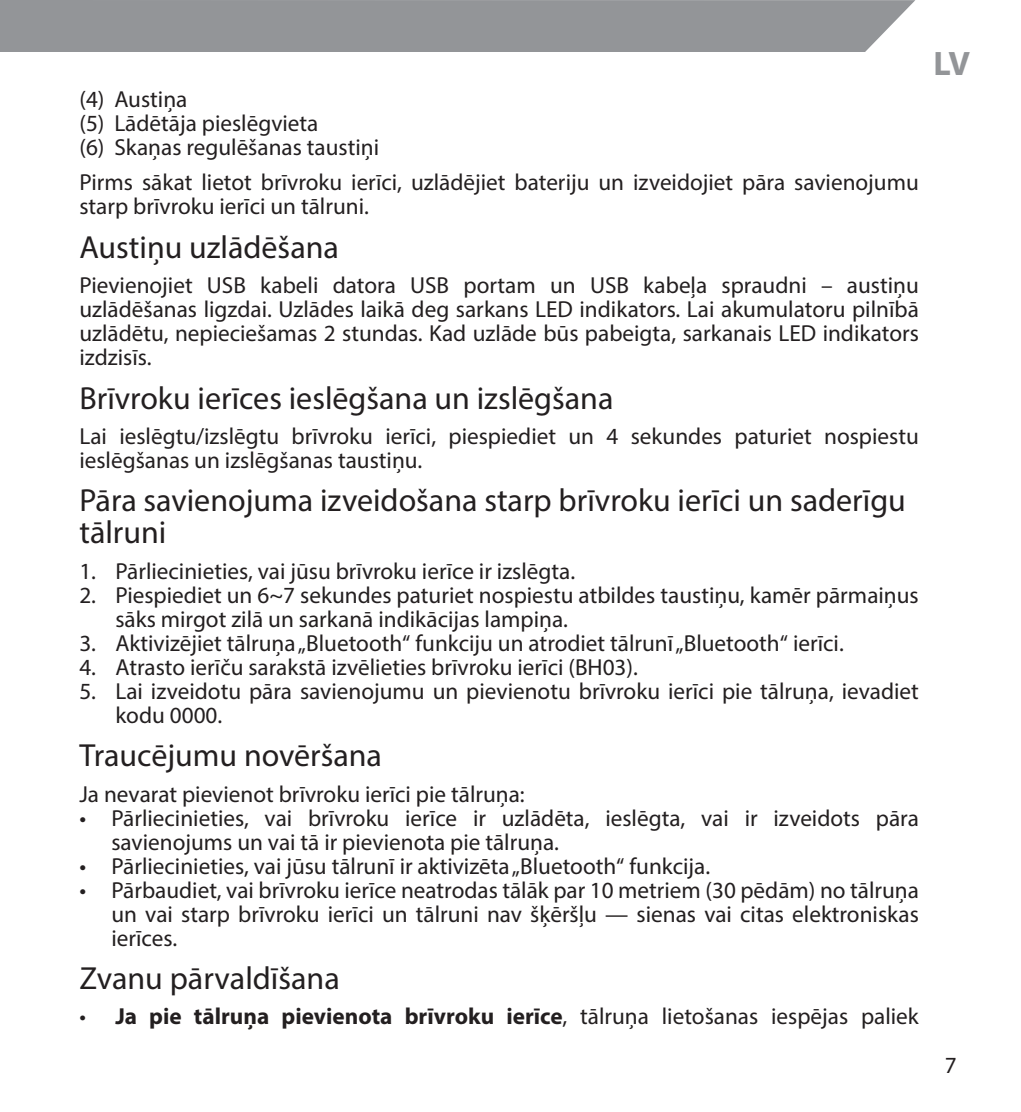
<style>
.page{position:relative;width:1021px;height:1112px;background:#fff}
.page>*{position:absolute;margin:0;border:0;box-sizing:border-box;transform-origin:0 0}
.t1{font:700 34px "Myriad Pro";color:#939598}
.t2{font:32px/32px "Myriad Pro";color:#231f20}
.t3{font:23.2px/24px "Myriad Pro";color:#231f20}
.t4{font:700 23.2px "Myriad Pro";color:#231f20}
.s1{font-size:24px}
.s2{font-weight:400}
</style>
<div class="page">
<div style="left:1px;top:0;width:914px;height:51px;background:#939598"></div>
<svg style="left:0;top:0;width:1px;height:51px"></svg>
<p class="t3" style="left:79px;top:87px;width:301px">(4) Austiņa<br>(5) Lādētāja pieslēgvieta<br>(6) Skaņas regulēšanas taustiņi</p>
<p class="t3" style="left:79px;top:170px;width:841px">Pirms sākat lietot brīvroku ierīci, uzlādējiet bateriju un izveidojiet pāra savienojumu starp brīvroku ierīci un tālruni.</p>
<h2 class="t2" style="left:79px;top:230px;width:261px">Austiņu uzlādēšana</h2>
<p class="t3" style="left:79px;top:273px;width:841px;text-align:justify">Pievienojiet USB kabeli datora USB portam un USB kabeļa spraudni – austiņu uzlādēšanas ligzdai. Uzlādes laikā deg sarkans LED indikators. Lai akumulatoru pilnībā uzlādētu, nepieciešamas 2 stundas. Kad uzlāde būs pabeigta, sarkanais LED indikators izdzisīs.</p>
<h2 class="t2" style="left:79px;top:381px;width:535px">Brīvroku ierīces ieslēgšana un izslēgšana</h2>
<p class="t3" style="left:79px;top:424px;width:841px">Lai ieslēgtu/izslēgtu brīvroku ierīci, piespiediet un 4 sekundes paturiet nospiestu ieslēgšanas un izslēgšanas taustiņu.</p>
<h2 class="t2" style="left:79px;top:484px;width:828px">Pāra savienojuma izveidošana starp brīvroku ierīci un saderīgu tālruni</h2>
<p class="t3" style="left:79px;top:558px;width:497px">1. Pārliecinieties, vai jūsu brīvroku ierīce ir izslēgta.</p>
<p class="t3" style="left:115px;top:582px;width:804px;text-indent:-36px">2. Piespiediet un 6~7 sekundes paturiet nospiestu atbildes taustiņu, kamēr pārmaiņus sāks mirgot zilā un sarkanā indikācijas lampiņa.</p>
<p class="t3" style="left:79px;top:630px;width:766px">3. Aktivizējiet tālruņa „Bluetooth“ funkciju un atrodiet tālrunī „Bluetooth“ ierīci.</p>
<p class="t3" style="left:79px;top:654px;width:560px">4. Atrasto ierīču sarakstā izvēlieties brīvroku ierīci (BH03).</p>
<p class="t3" style="left:115px;top:678px;width:805px;text-indent:-36px">5. Lai izveidotu pāra savienojumu un pievienotu brīvroku ierīci pie tālruņa, ievadiet kodu 0000.</p>
<h2 class="t2" style="left:79px;top:738px;width:304px">Traucējumu novēršana</h2>
<p class="t3" style="left:79px;top:781px;width:447px">Ja nevarat pievienot brīvroku ierīci pie tālruņa:</p>
<p class="t3" style="left:111px;top:805px;width:809px;text-indent:-32px"><span class="s1">•</span> Pārliecinieties, vai brīvroku ierīce ir uzlādēta, ieslēgta, vai ir izveidots pāra savienojums un vai tā ir pievienota pie tālruņa.</p>
<p class="t3" style="left:79px;top:853px;width:632px"><span class="s1">•</span> Pārliecinieties, vai jūsu tālrunī ir aktivizēta„Bluetooth“ funkcija.</p>
<p class="t3" style="left:111px;top:877px;width:809px;text-align:justify;text-indent:-32px"><span class="s1">•</span> Pārbaudiet, vai brīvroku ierīce neatrodas tālāk par 10 metriem (30 pēdām) no tālruņa un vai starp brīvroku ierīci un tālruni nav šķēršļu — sienas vai citas elektroniskas ierīces.</p>
<h2 class="t2" style="left:79px;top:961px;width:262px">Zvanu pārvaldīšana</h2>
<p class="t4" style="left:79px;top:1001px;width:840px"><span class="s2">•</span> Ja pie tālruņa pievienota brīvroku ierīce<span class="s2">, tālruņa lietošanas iespējas paliek</span></p>
<h1 class="t1" style="left:933px;top:41px;width:38px">LV</h1>
<p class="t3" style="left:944px;top:1052px;width:13px">7</p>
</div>
